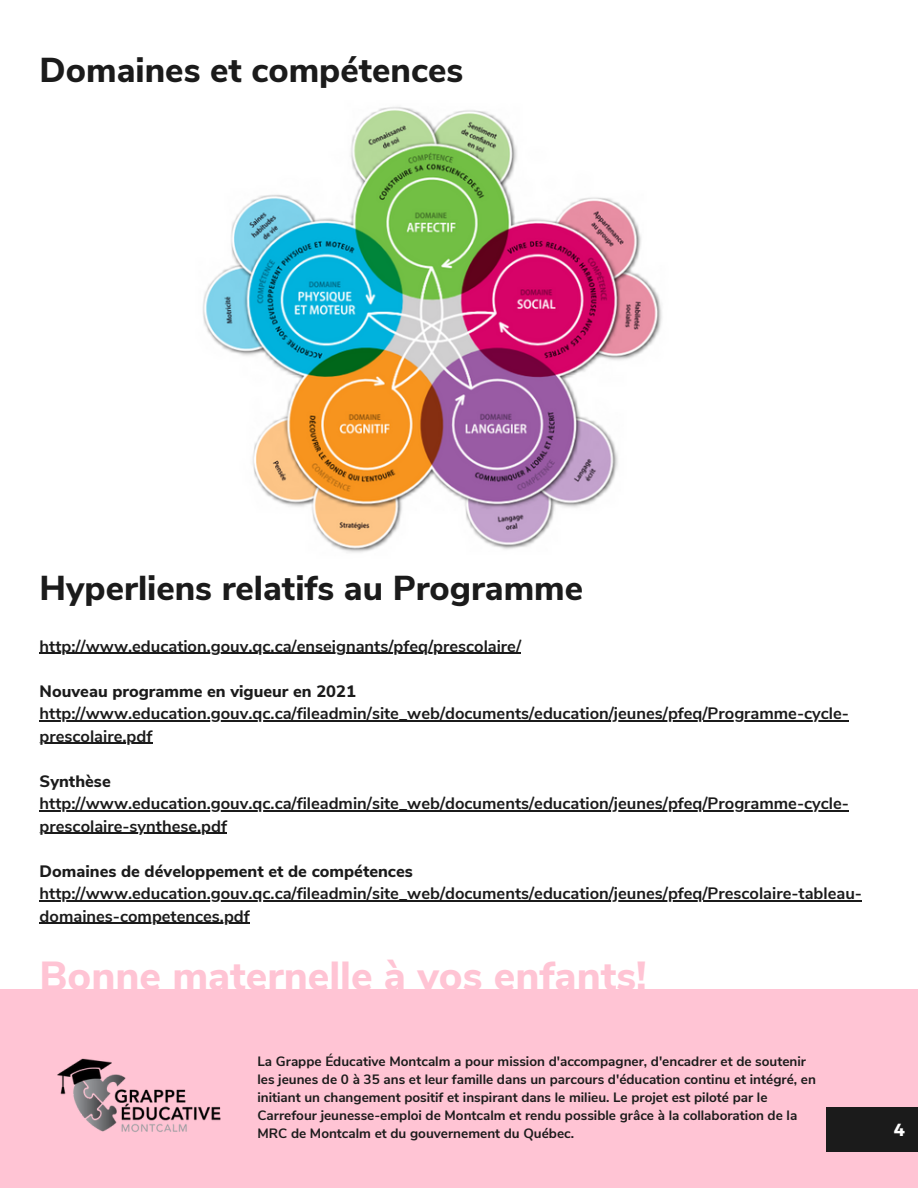
<style>
.page{position:relative;width:918px;height:1188px;background:#fff}
.page>*{position:absolute;margin:0;border:0;box-sizing:border-box;transform-origin:0 0}
.t1{font:800 40.5px "Nunito Sans";color:#ffc4d4}
.t2{font:800 34.5px "Nunito Sans";color:#1b1b1b}
.t3{font:700 17.55px "Montserrat";color:#fff}
.t4{font:700 16.5px/22.5px "Nunito Sans";color:#1b1b1b}
.t5{font:800 16.5px "Nunito Sans";color:#1b1b1b}
.t6{font:700 13.5px/18px "Nunito Sans";color:#1b1b1b}
</style>
<div class="page">
<div style="left:0;top:989px;width:918px;height:199px;background:#ffc4d4"></div>
<div style="left:826px;top:1107px;width:92px;height:45px;background:#1b1b1b"></div>
<img style="left:57px;top:1058px;width:164px;height:74px">
<img style="left:203px;top:107px;width:459px;height:446px">
<hr style="left:40px;top:653px;width:481px;height:1px;background:#1b1b1b">
<hr style="left:40px;top:720px;width:809px;height:1px;background:#1b1b1b">
<svg style="left:44px;top:743px;width:12px;height:1px"></svg>
<hr style="left:56px;top:743px;width:96px;height:1px;background:#1b1b1b">
<hr style="left:40px;top:810px;width:809px;height:1px;background:#1b1b1b">
<hr style="left:40px;top:833px;width:187px;height:1px;background:#1b1b1b">
<hr style="left:40px;top:900px;width:822px;height:1px;background:#1b1b1b">
<hr style="left:40px;top:923px;width:210px;height:1px;background:#1b1b1b">
<p class="t2" style="left:40px;top:48px;width:425px">Domaines et compétences</p>
<p class="t2" style="left:40px;top:565px;width:545px">Hyperliens relatifs au Programme</p>
<p class="t4" style="left:40px;top:635px;width:483px">http://www.education.gouv.qc.ca/enseignants/pfeq/prescolaire/</p>
<p class="t5" style="left:40px;top:680px;width:318px">Nouveau programme en vigueur en 2021</p>
<p class="t4" style="left:40px;top:702px;width:811px">http://www.education.gouv.qc.ca/fileadmin/site_web/documents/education/jeunes/pfeq/Programme-cycle&shy;prescolaire.pdf</p>
<p class="t5" style="left:40px;top:770px;width:73px">Synthèse</p>
<p class="t4" style="left:40px;top:792px;width:811px">http://www.education.gouv.qc.ca/fileadmin/site_web/documents/education/jeunes/pfeq/Programme-cycle&shy;prescolaire-synthese.pdf</p>
<p class="t5" style="left:40px;top:860px;width:375px">Domaines de développement et de compétences</p>
<p class="t4" style="left:40px;top:882px;width:824px">http://www.education.gouv.qc.ca/fileadmin/site_web/documents/education/jeunes/pfeq/Prescolaire-tableau&shy;domaines-competences.pdf</p>
<p class="t1" style="left:40px;top:949px;width:609px">Bonne maternelle à vos enfants!</p>
<p class="t6" style="left:257px;top:1053px;width:560px">La Grappe Éducative Montcalm a pour mission d'accompagner, d'encadrer et de soutenir les jeunes de 0 à 35 ans et leur famille dans un parcours d'éducation continu et intégré, en initiant un changement positif et inspirant dans le milieu. Le projet est piloté par le Carrefour jeunesse-emploi de Montcalm et rendu possible grâce à la collaboration de la MRC de Montcalm et du gouvernement du Québec.</p>
<p class="t3" style="left:894px;top:1118px;width:13px">4</p>
</div>
